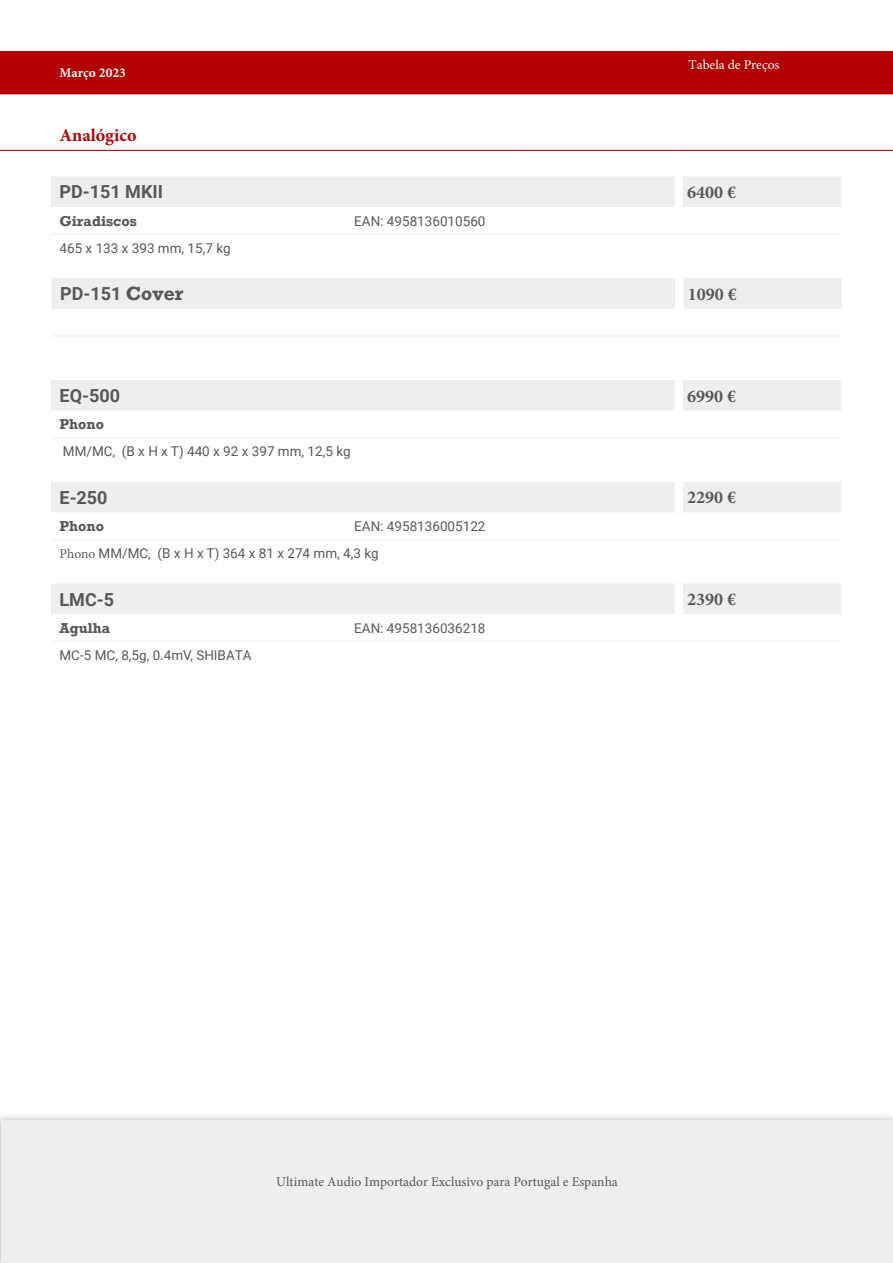
<style>
.page{position:relative;width:893px;height:1263px;background:#fff}
.page>*{position:absolute;margin:0;border:0;box-sizing:border-box;transform-origin:0 0}
.Artikel-Headline-Nam{font:700 18px "Roboto";color:#57585a}
.Artikel-Headline-VKP{font:700 18px "Minion Pro";color:#57585a}
.Kategorie-Headline{font:700 18px "Minion Pro";color:#b20000}
.Artikel-Text{font:13.5px "Roboto";color:#57585a}
.t1{font:13.5px "Minion Pro";color:#57585a}
.Artikel-Subline{font:13.5px "Roboto";color:#57585a}
.Artikel-Subline-2{font:700 13.5px "Rockwell";color:#57585a}
.t2{font:13.5px "Minion Pro";color:#fff}
.t3{font:700 13.5px "Minion Pro";color:#fff}
.s1{font-family:"Rockwell"}
.s2{font-family:"Minion Pro"}
</style>
<div class="page">
<div style="left:0;top:1112px;width:893px;height:151px;background:#231f20;opacity:.35"></div>
<div style="left:1px;top:1121px;width:892px;height:142px;background:#edefed"></div>
<div style="left:0;top:51px;width:893px;height:43px;background:#b20000"></div>
<hr style="left:0;top:150px;width:513px;height:1px;background:#b20000">
<hr style="left:513px;top:150px;width:166px;height:1px;background:#b20000">
<hr style="left:679px;top:150px;width:214px;height:1px;background:#b20000">
<div style="left:51px;top:176px;width:790px;height:31px;background:#edefed"></div>
<hr style="left:51px;top:233px;width:295px;height:2px;background:#f5f7f6">
<hr style="left:346px;top:233px;width:166px;height:2px;background:#f5f7f6">
<hr style="left:512px;top:233px;width:167px;height:2px;background:#f5f7f6">
<hr style="left:679px;top:233px;width:162px;height:2px;background:#f5f7f6">
<div style="left:675px;top:176px;width:8px;height:31px;background:#fff"></div>
<div style="left:51px;top:482px;width:790px;height:30px;background:#edefed"></div>
<hr style="left:51px;top:538px;width:295px;height:2px;background:#f5f7f6">
<hr style="left:346px;top:538px;width:166px;height:2px;background:#f5f7f6">
<hr style="left:512px;top:538px;width:167px;height:2px;background:#f5f7f6">
<hr style="left:679px;top:538px;width:162px;height:2px;background:#f5f7f6">
<div style="left:675px;top:482px;width:8px;height:30px;background:#fff"></div>
<div style="left:51px;top:584px;width:790px;height:30px;background:#edefed"></div>
<hr style="left:51px;top:640px;width:295px;height:2px;background:#f5f7f6">
<hr style="left:346px;top:640px;width:166px;height:2px;background:#f5f7f6">
<hr style="left:512px;top:640px;width:167px;height:2px;background:#f5f7f6">
<hr style="left:679px;top:640px;width:162px;height:2px;background:#f5f7f6">
<div style="left:675px;top:584px;width:8px;height:30px;background:#fff"></div>
<div style="left:52px;top:278px;width:790px;height:31px;background:#edefed"></div>
<hr style="left:52px;top:335px;width:294px;height:2px;background:#f5f7f6">
<hr style="left:346px;top:335px;width:167px;height:2px;background:#f5f7f6">
<hr style="left:513px;top:335px;width:166px;height:2px;background:#f5f7f6">
<hr style="left:679px;top:335px;width:163px;height:2px;background:#f5f7f6">
<div style="left:675px;top:278px;width:9px;height:31px;background:#fff"></div>
<div style="left:51px;top:380px;width:790px;height:30px;background:#edefed"></div>
<hr style="left:51px;top:437px;width:295px;height:2px;background:#f5f7f6">
<hr style="left:346px;top:437px;width:166px;height:2px;background:#f5f7f6">
<hr style="left:512px;top:437px;width:167px;height:2px;background:#f5f7f6">
<hr style="left:679px;top:437px;width:162px;height:2px;background:#f5f7f6">
<div style="left:675px;top:380px;width:8px;height:30px;background:#fff"></div>
<p class="t3" style="left:60px;top:64px;width:68px">Março 2023</p>
<p class="t2" style="left:688px;top:56px;width:93px">Tabela de Preços</p>
<p class="Kategorie-Headline" style="left:60px;top:123px;width:78px">Analógico</p>
<p class="Artikel-Headline-Nam" style="left:60px;top:179px;width:105px">PD-151 MKII</p>
<p class="Artikel-Headline-VKP" style="left:687px;top:180px;width:50px">6400 €</p>
<p class="Artikel-Subline-2" style="left:60px;top:212px;width:79px">Giradiscos</p>
<p class="Artikel-Subline" style="left:354px;top:211px;width:133px">EAN: 4958136010560</p>
<p class="Artikel-Text" style="left:60px;top:238px;width:173px">465 x 133 x 393 mm, 15,7 kg</p>
<p class="Artikel-Headline-Nam" style="left:60px;top:281px;width:125px">PD-151 <span class="s1">Cover</span></p>
<p class="Artikel-Headline-VKP" style="left:688px;top:281px;width:50px">1090 €</p>
<p class="Artikel-Headline-Nam" style="left:60px;top:383px;width:62px">EQ-500</p>
<p class="Artikel-Headline-VKP" style="left:687px;top:383px;width:50px">6990 €</p>
<p class="Artikel-Subline-2" style="left:60px;top:416px;width:46px">Phono</p>
<p class="Artikel-Text" style="left:63px;top:442px;width:289px">MM/MC, (B x H x T) 440 x 92 x 397 mm, 12,5 kg</p>
<p class="Artikel-Headline-Nam" style="left:60px;top:485px;width:50px">E-250</p>
<p class="Artikel-Headline-VKP" style="left:687px;top:485px;width:50px">2290 €</p>
<p class="Artikel-Subline-2" style="left:60px;top:517px;width:46px">Phono</p>
<p class="Artikel-Subline" style="left:354px;top:517px;width:133px">EAN: 4958136005122</p>
<p class="Artikel-Text" style="left:60px;top:544px;width:321px"><span class="s2">Phono</span> MM/MC, (B x H x T) 364 x 81 x 274 mm, 4,3 kg</p>
<p class="Artikel-Headline-Nam" style="left:60px;top:587px;width:56px">LMC-5</p>
<p class="Artikel-Headline-VKP" style="left:687px;top:587px;width:50px">2390 €</p>
<p class="Artikel-Subline-2" style="left:60px;top:619px;width:52px">Agulha</p>
<p class="Artikel-Subline" style="left:354px;top:618px;width:133px">EAN: 4958136036218</p>
<p class="Artikel-Text" style="left:60px;top:646px;width:194px">MC-5 MC, 8,5g, 0.4mV, SHIBATA</p>
<p class="t1" style="left:276px;top:1172px;width:343px">Ultimate Audio Importador Exclusivo para Portugal e Espanha</p>
</div>
